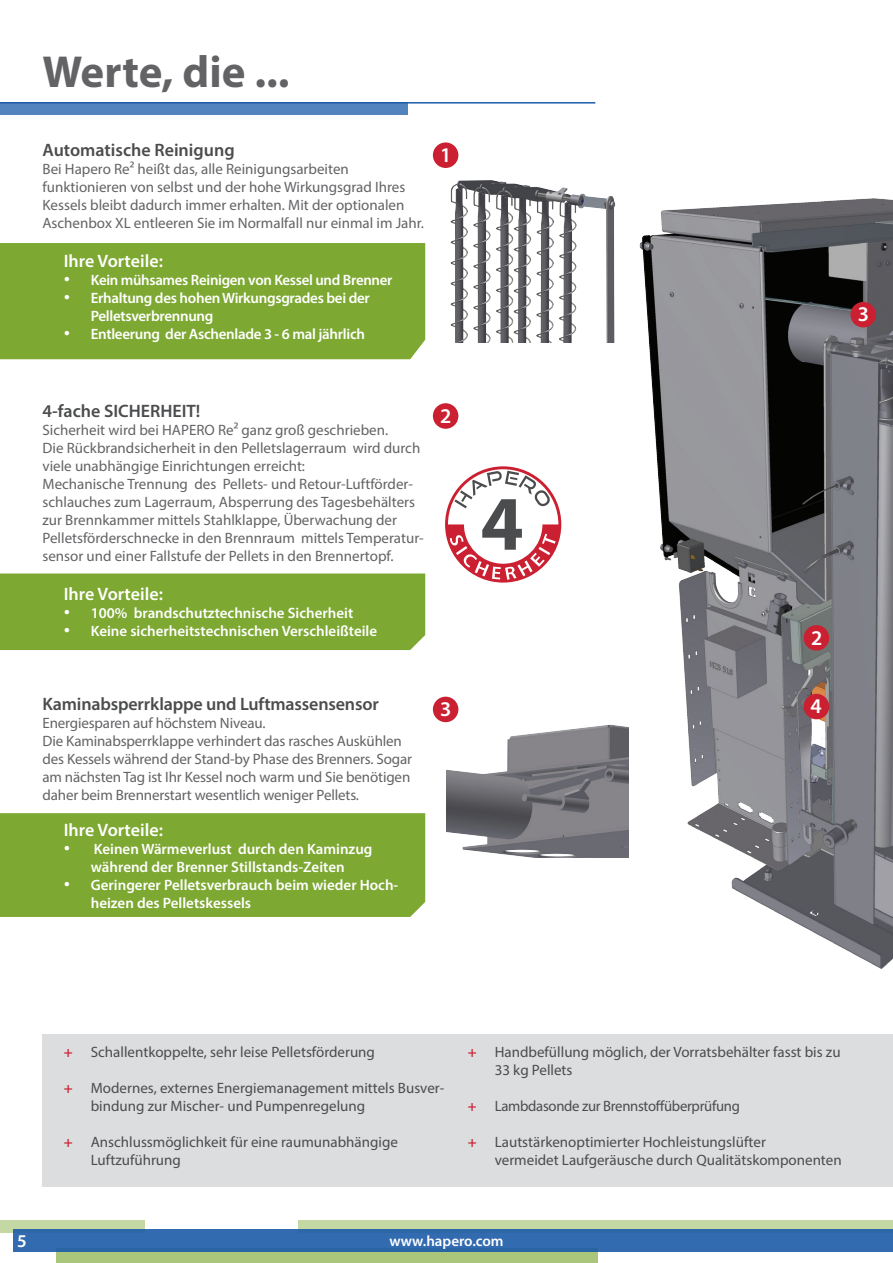
<style>
.page{position:relative;width:893px;height:1263px;background:#fff}
.page>*{position:absolute;margin:0;border:0;box-sizing:border-box;transform-origin:0 0}
.t1{font:700 45px "Myriad Pro";color:#636366}
.t2{font:600 21px "Myriad Pro";color:#fff}
.t3{font:600 18px "Myriad Pro";letter-spacing:-.005em;color:#4b4c4d}
.t4{font:600 18px "Myriad Pro";color:#fff}
.t5{font:15px/18px "Myriad Pro";color:#636366}
.t6{font:15px/18px "Myriad Pro";color:#4b4c4d}
.t7{font:600 15px/18px "Myriad Pro";color:#fff;text-align:center}
.t8{font:600 15px/18px "Myriad Pro";letter-spacing:-.02em;color:#fff}
.t9{font:15px "Myriad Pro";letter-spacing:-.02em;color:#4b4c4d}
.s1{font-family:"Times New Roman";font-weight:400;font-size:18px}
.s2{font-weight:600;color:#cb2031}
</style>
<div class="page">
<div style="left:0;top:102px;width:408px;height:13px;background:#5484bd"></div>
<hr style="left:0;top:102px;width:595px;height:2px;background:#1c5ba8">
<div style="left:298px;top:1220px;width:595px;height:13px;background:#c4d8a3"></div>
<div style="left:0;top:1220px;width:145px;height:13px;background:#c4d8a3"></div>
<div style="left:56px;top:1248px;width:542px;height:15px;background:#aac67a"></div>
<div style="left:13px;top:1229px;width:880px;height:23px;background:linear-gradient(to right,#326aae,#326baf)"></div>
<div style="left:43px;top:1034px;width:850px;height:152px;background:#dcdddf"></div>
<div style="left:0;top:573px;width:425px;height:77px;background:#7da832"></div>
<div style="left:0;top:813px;width:425px;height:104px;background:#7da832"></div>
<div style="left:0;top:243px;width:425px;height:116px;background:#7da832"></div>
<img style="left:625px;top:198px;width:268px;height:771px">
<img style="left:446px;top:675px;width:182px;height:182px">
<img style="left:450px;top:180px;width:166px;height:163px">
<div style="left:433px;top:142px;width:25px;height:26px;background:#cb2031;border-radius:50%"></div>
<div style="left:804px;top:625px;width:25px;height:26px;background:#cb2031;border-radius:50%"></div>
<div style="left:433px;top:403px;width:25px;height:26px;background:#cb2031;border-radius:50%"></div>
<div style="left:850px;top:302px;width:26px;height:25px;background:#cb2031;border-radius:50%"></div>
<div style="left:433px;top:697px;width:25px;height:25px;background:#cb2031;border-radius:50%"></div>
<div style="left:804px;top:694px;width:25px;height:25px;background:#cb2031;border-radius:50%"></div>
<svg style="left:445px;top:466px;width:116px;height:117px"></svg>
<h1 class="t1" style="left:43px;top:42px;width:249px">Werte, die ...</h1>
<p class="t3" style="left:43px;top:138px;width:194px">Automatische Reinigung</p>
<p class="t5" style="left:43px;top:160px;width:383px">Bei Hapero Re² heißt das, alle Reinigungsarbeiten funktionieren von selbst und der hohe Wirkungsgrad Ihres Kessels bleibt dadurch immer erhalten. Mit der optionalen Aschenbox XL entleeren Sie im Normalfall nur einmal im Jahr.</p>
<p class="t4" style="left:64px;top:250px;width:101px">Ihre Vorteile:</p>
<p class="t8" style="left:64px;top:271px;width:330px"><span class="s1">•</span> Kein mühsames Reinigen von Kessel und Brenner</p>
<p class="t8" style="left:91px;top:289px;width:281px;text-indent:-27px"><span class="s1">•</span> Erhaltung des hohen Wirkungsgrades bei der<br>Pelletsverbrennung</p>
<p class="t8" style="left:64px;top:325px;width:303px"><span class="s1">•</span> Entleerung der Aschenlade 3 - 6 mal jährlich</p>
<h2 class="t2" style="left:440px;top:142px;width:13px">1</h2>
<p class="t3" style="left:43px;top:399px;width:159px">4-fache SICHERHEIT!</p>
<p class="t5" style="left:43px;top:420px;width:383px">Sicherheit wird bei HAPERO Re² ganz groß geschrieben.<br>Die Rückbrandsicherheit in den Pelletslagerraum wird durch viele unabhängige Einrichtungen erreicht:<br>Mechanische Trennung des Pellets- und Retour-Luftförder&shy;schlauches zum Lagerraum, Absperrung des Tagesbehälters zur Brennkammer mittels Stahlklappe, Überwachung der Pelletsförderschnecke in den Brennraum mittels Temperatur&shy;sensor und einer Fallstufe der Pellets in den Brennertopf.</p>
<p class="t4" style="left:64px;top:582px;width:101px">Ihre Vorteile:</p>
<p class="t7" style="left:64px;top:603px;width:291px"><span class="s1">•</span> 100% brandschutztechnische Sicherheit</p>
<p class="t7" style="left:64px;top:621px;width:315px"><span class="s1">•</span> Keine sicherheitstechnischen Verschleißteile</p>
<h2 class="t2" style="left:440px;top:402px;width:13px">2</h2>
<h2 class="t2" style="left:811px;top:624px;width:13px">2</h2>
<p class="t3" style="left:43px;top:693px;width:338px">Kaminabsperrklappe und Luftmassensensor</p>
<p class="t5" style="left:43px;top:714px;width:371px">Energiesparen auf höchstem Niveau.<br>Die Kaminabsperrklappe verhindert das rasches Auskühlen des Kessels während der Stand-by Phase des Brenners. Sogar am nächsten Tag ist Ihr Kessel noch warm und Sie benötigen daher beim Brennerstart wesentlich weniger Pellets.</p>
<p class="t4" style="left:64px;top:818px;width:101px">Ihre Vorteile:</p>
<p class="t7" style="left:64px;top:839px;width:310px"><span class="s1">•</span> Keinen Wärmeverlust durch den Kaminzug während der Brenner Stillstands-Zeiten</p>
<p class="t7" style="left:91px;top:875px;width:309px;text-align:left;text-indent:-27px"><span class="s1">•</span> Geringerer Pelletsverbrauch beim wieder Hoch&shy;heizen des Pelletskessels</p>
<h2 class="t2" style="left:440px;top:696px;width:13px">3</h2>
<h2 class="t2" style="left:810px;top:693px;width:13px">4</h2>
<h2 class="t2" style="left:858px;top:301px;width:13px">3</h2>
<p class="t6" style="left:64px;top:1043px;width:313px"><span class="s2">+</span> Schallentkoppelte, sehr leise Pelletsförderung</p>
<p class="t6" style="left:91px;top:1079px;width:355px;text-indent:-27px"><span class="s2">+</span> Modernes, externes Energiemanagement mittels Busver&shy;bindung zur Mischer- und Pumpenregelung</p>
<p class="t6" style="left:91px;top:1133px;width:309px;text-indent:-27px"><span class="s2">+</span> Anschlussmöglichkeit für eine raumunabhängige<br>Luftzuführung</p>
<p class="t6" style="left:495px;top:1043px;width:347px;text-indent:-27px"><span class="s2">+</span> Handbefüllung möglich, der Vorratsbehälter fasst bis zu<br>33 kg Pellets</p>
<p class="t9" style="left:468px;top:1097px;width:274px"><span class="s2">+</span> Lambdasonde zur Brennstoffüberprüfung</p>
<p class="t6" style="left:495px;top:1133px;width:348px;text-indent:-27px"><span class="s2">+</span> Lautstärkenoptimierter Hochleistungslüfter<br>vermeidet Laufgeräusche durch Qualitätskomponenten</p>
<p class="t4" style="left:17px;top:1229px;width:11px">5</p>
<p class="t7" style="left:389px;top:1232px;width:116px">www.hapero.com</p>
</div>
